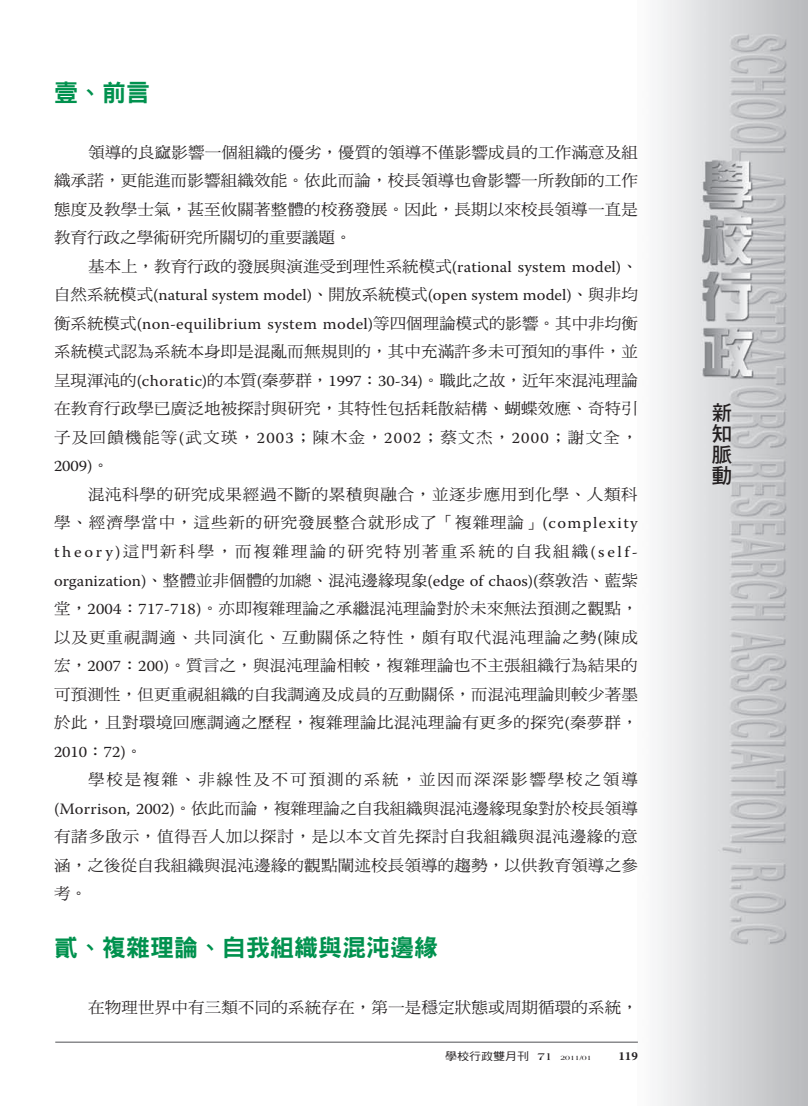
<style>
.page{position:relative;width:808px;height:1106px;background:#fff}
.page>*{position:absolute;margin:0;border:0;box-sizing:border-box;transform-origin:0 0}
.t1{font:24px "DF Hei Std W9 B5 pc H";color:#00914e}
.t2{font:21px/21px "DF Hei Std W7 B5 pc H";color:#231f20;text-align:justify}
.t3{font:15.75px/28.5px "DF Ming Std W5 B5 pc H";letter-spacing:.01em;color:#231f20;text-align:justify;scale:1.05 1}
.t4{font:15.75px/28.5px "Warnock Pro";letter-spacing:.025em;color:#231f20;scale:1.05 1}
.t5{font:15.75px "Warnock Pro";letter-spacing:.005em;color:#231f20;scale:1.05 1}
.t6{font:700 12px "Warnock Pro";color:#231f20}
.t7{font:10.8px "DF Hei Std W5 B5 pc H";color:#231f20;scale:1.11 1}
.s1{font-family:"Warnock Pro"}
.s2{font-family:"DF Ming Std W5 B5 pc H"}
.s3{font-family:"Americana Std";font-weight:700}
.s4{font-family:"Americana Std";font-weight:700;font-size:6.75px}
</style>
<div class="page">
<img style="left:658px;top:0;width:150px;height:1105px">
<hr style="left:55px;top:1041px;width:583px;height:1px;background:#6c6d70">
<h1 class="t1" style="left:54px;top:83px;width:97px">壹、前言</h1>
<p class="t3" style="left:54px;top:140px;width:558px;text-indent:34px">領導的良窳影響一個組織的優劣，優質的領導不僅影響成員的工作滿意及組織承諾，更能進而影響組織效能。依此而論，校長領導也會影響一所教師的工作態度及教學士氣，甚至攸關著整體的校務發展。因此，長期以來校長領導一直是教育行政之學術研究所關切的重要議題。</p>
<p class="t3" style="left:88px;top:254px;width:525px">基本上，教育行政的發展與演進受到理性系統模式<span class="s1">(rational system model)</span>、</p>
<p class="t4" style="left:54px;top:282px;width:557px"><span class="s2">自然系統模式</span>(natural system model)<span class="s2">、開放系統模式</span>(open system model)<span class="s2">、與非均衡系統模式</span>(non-equilibrium system model)<span class="s2">等四個理論模式的影響。其中非均衡</span></p>
<p class="t3" style="left:54px;top:339px;width:558px">系統模式認為系統本身即是混亂而無規則的，其中充滿許多未可預知的事件，並呈現渾沌的<span class="s1">(choratic)</span>的本質<span class="s1">(</span>秦夢群，<span class="s1">1997</span>：<span class="s1">30-34)</span>。職此之故，近年來混沌理論在教育行政學已廣泛地被探討與研究，其特性包括耗散結構、蝴蝶效應、奇特引子及回饋機能等<span class="s1">(</span>武文瑛，<span class="s1">2003</span>；陳木金，<span class="s1">2002</span>；蔡文杰，<span class="s1">2000</span>；謝文全，</p>
<p class="t5" style="left:54px;top:460px;width:54px">2009)<span class="s2">。</span></p>
<p class="t3" style="left:54px;top:482px;width:557px;text-indent:34px">混沌科學的研究成果經過不斷的累積與融合，並逐步應用到化學、人類科學、經濟學當中，這些新的研究發展整合就形成了「複雜理論」<span class="s1">(complexity theory)</span>這門新科學，而複雜理論的研究特別著重系統的自我組織<span class="s1">(self-</span></p>
<p class="t5" style="left:54px;top:574px;width:557px">organization)<span class="s2">、整體並非個體的加總、混沌邊緣現象</span>(edge of chaos)(<span class="s2">蔡敦浩、藍紫</span></p>
<p class="t3" style="left:54px;top:596px;width:558px">堂，<span class="s1">2004</span>：<span class="s1">717-718)</span>。亦即複雜理論之承繼混沌理論對於未來無法預測之觀點，以及更重視調適、共同演化、互動關係之特性，頗有取代混沌理論之勢<span class="s1">(</span>陳成宏，<span class="s1">2007</span>：<span class="s1">200)</span>。質言之，與混沌理論相較，複雜理論也不主張組織行為結果的可預測性，但更重視組織的自我調適及成員的互動關係，而混沌理論則較少著墨於此，且對環境回應調適之歷程，複雜理論比混沌理論有更多的探究<span class="s1">(</span>秦夢群，</p>
<p class="t5" style="left:54px;top:745px;width:86px">2010<span class="s2">：</span>72)<span class="s2">。</span></p>
<p class="t3" style="left:54px;top:767px;width:558px;text-indent:34px">學校是複雜、非線性及不可預測的系統，並因而深深影響學校之領導<span class="s1">(Morrison, 2002)</span>。依此而論，複雜理論之自我組織與混沌邊緣現象對於校長領導有諸多啟示，值得吾人加以探討，是以本文首先探討自我組織與混沌邊緣的意涵，之後從自我組織與混沌邊緣的觀點闡述校長領導的趨勢，以供教育領導之參考。</p>
<h1 class="t1" style="left:54px;top:938px;width:385px">貳、複雜理論、自我組織與混沌邊緣</h1>
<p class="t3" style="left:88px;top:995px;width:525px">在物理世界中有三類不同的系統存在，第一是穩定狀態或周期循環的系統，</p>
<p class="t7" style="left:445px;top:1051px;width:133px">學校行政雙月刊 <span class="s3">71</span> <span class="s4">2011/01</span></p>
<p class="t6" style="left:618px;top:1048px;width:21px">119</p>
<h2 class="t2" style="left:711px;top:404px;width:22px">新知脈動</h2>
</div>
